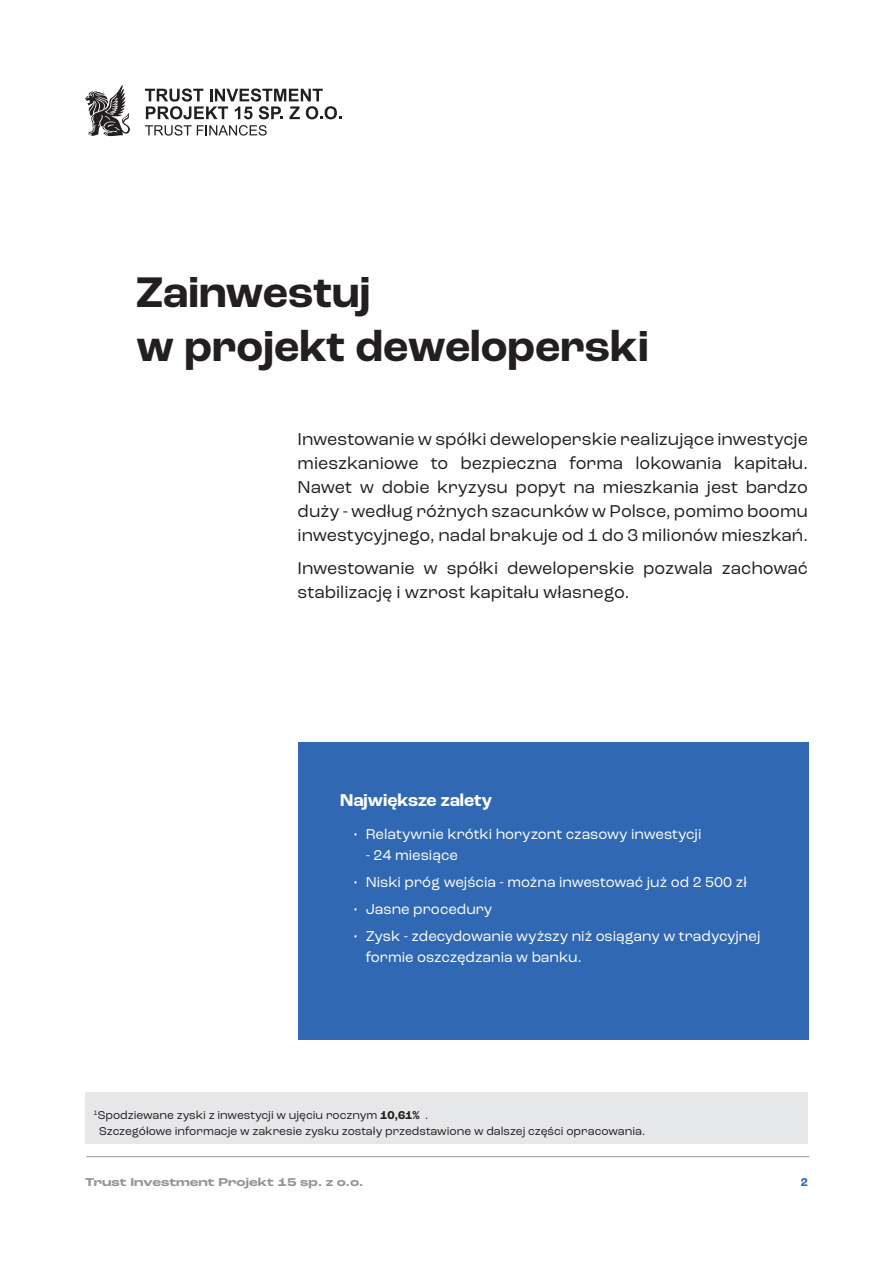
<style>
.page{position:relative;width:893px;height:1263px;background:#fff}
.page>*{position:absolute;margin:0;border:0;box-sizing:border-box;transform-origin:0 0}
.t1{font:700 45px/54px "Roc Grotesk";color:#231f20}
.t2{font:18px/24px "Roc Grotesk";color:#231f20;text-align:justify}
.t3{font:700 18px "Roc Grotesk";color:#fff}
.t4{font:15px/21px "Roc Grotesk";color:#fff}
.t5{font:12px/16.5px "Roc Grotesk";color:#231f20}
.t6{font:700 expanded 12px "Roc Grotesk";color:#939598}
.t7{font:700 12px "Roc Grotesk";color:#3068b3}
.s1{font-weight:700}
</style>
<div class="page">
<hr style="left:86px;top:1156px;width:723px;height:1px;background:#939598">
<div style="left:298px;top:742px;width:510px;height:298px;background:#3068b3"></div>
<div style="left:85px;top:1093px;width:723px;height:51px;background:#e6e7e9"></div>
<svg style="left:85px;top:85px;width:45px;height:51px"></svg>
<svg style="left:145px;top:88px;width:196px;height:31px"></svg>
<svg style="left:145px;top:125px;width:122px;height:11px"></svg>
<h1 class="t1" style="left:136px;top:266px;width:514px">Zainwestuj<br>w projekt deweloperski</h1>
<p class="t2" style="left:298px;top:427px;width:512px">Inwestowanie w spółki deweloperskie realizujące inwestycje mieszkaniowe to bezpieczna forma lokowania kapitału.<br>Nawet w dobie kryzysu popyt na mieszkania jest bardzo duży - według różnych szacunków w Polsce, pomimo boomu inwestycyjnego, nadal brakuje od 1 do 3 milionów mieszkań.</p>
<p class="t2" style="left:298px;top:556px;width:512px">Inwestowanie w spółki deweloperskie pozwala zachować stabilizację i wzrost kapitału własnego.</p>
<p class="t3" style="left:340px;top:788px;width:154px">Największe zalety</p>
<p class="t4" style="left:353px;top:823px;width:350px">• Relatywnie krótki horyzont czasowy inwestycji</p>
<p class="t4" style="left:366px;top:844px;width:94px">- 24 miesiące</p>
<p class="t4" style="left:353px;top:871px;width:395px">• Niski próg wejścia - można inwestować już od 2 500 zł</p>
<p class="t4" style="left:353px;top:898px;width:141px">• Jasne procedury</p>
<p class="t4" style="left:366px;top:925px;width:396px;text-indent:-13px">• Zysk - zdecydowanie wyższy niż osiągany w tradycyjnej formie oszczędzania w banku.</p>
<p class="t5" style="left:99px;top:1107px;width:548px;text-indent:-6px"><sup>1</sup>Spodziewane zyski z inwestycji w ujęciu rocznym <span class="s1">10,61%</span> .<br>Szczegółowe informacje w zakresie zysku zostały przedstawione w dalszej części opracowania.</p>
<p class="t6" style="left:85px;top:1175px;width:280px">Trust Investment Projekt 15 sp. z o.o.</p>
<p class="t7" style="left:801px;top:1175px;width:9px">2</p>
</div>
